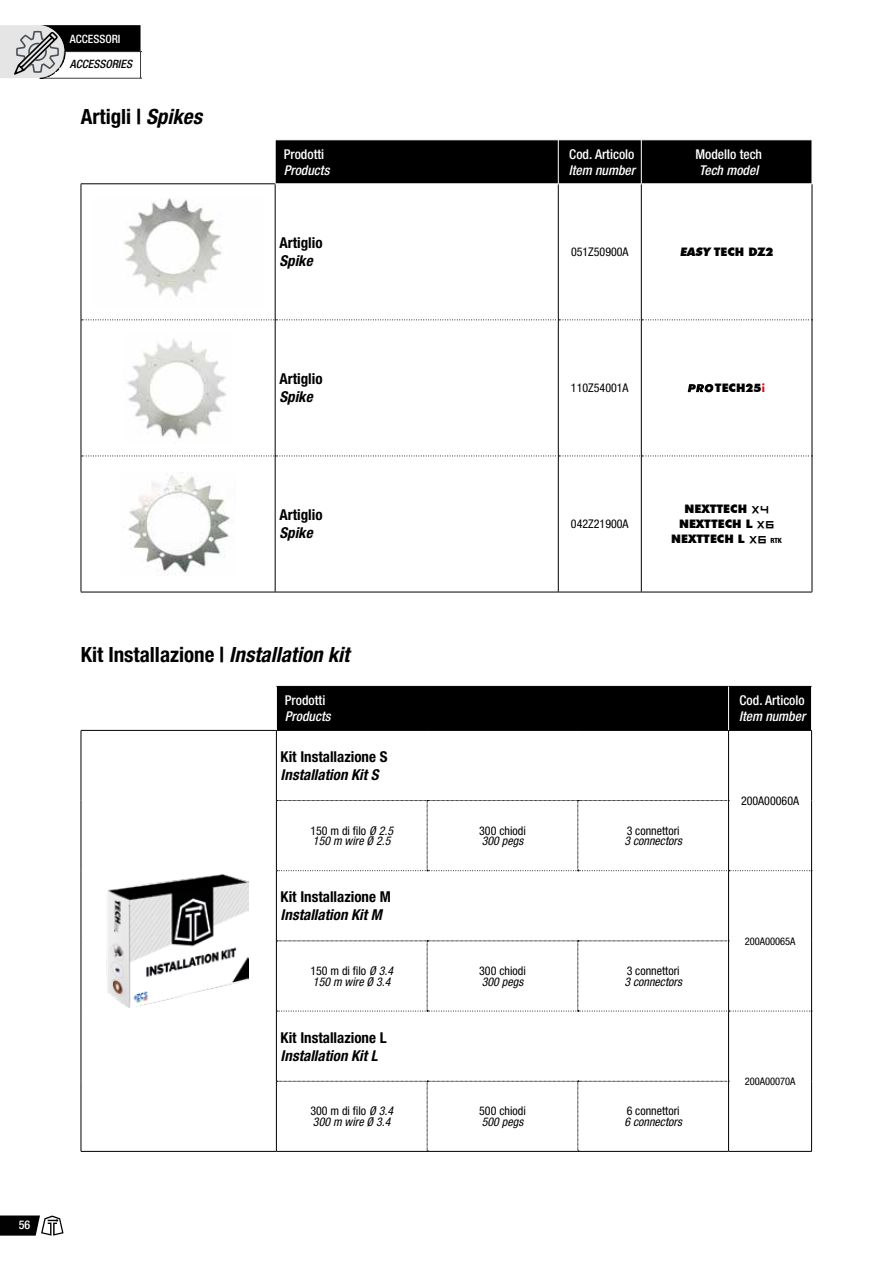
<style>
.page{position:relative;width:893px;height:1263px;background:#fff}
.page>*{position:absolute;margin:0;border:0;box-sizing:border-box;transform-origin:0 0}
.t1{font:700 condensed 21px "Helvetica Neue LT Pro";color:#000}
.t2{font:700 condensed 15px "Helvetica Neue LT Pro";color:#000}
.t3{font:italic 700 condensed 15px "Helvetica Neue LT Pro";color:#000}
.t4{font:500 condensed 13.5px "Helvetica Neue LT Pro";color:#fff}
.t5{font:italic 500 condensed 13.5px "Helvetica Neue LT Pro";color:#fff}
.t6{font:italic condensed 12px/10.5px "Helvetica Neue LT Pro";color:#000}
.t7{font:condensed 12px "Helvetica Neue LT Pro";color:#000}
.t8{font:500 condensed 12px "Helvetica Neue LT Std";color:#fff}
.t9{font:900 11.7px/15px "Futura BT";color:#000;text-align:center}
.t10{font:italic 500 condensed 11.55px "Helvetica Neue LT Std";color:#000}
.t11{font:500 condensed 11.55px "Helvetica Neue LT Std";color:#fff}
.t12{font:condensed 10.5px "Helvetica Neue LT Pro";color:#000}
.s1{font-style:italic}
.s2{font-style:normal}
.s3{font-family:"Futura LT";font-weight:700;font-size:10.8px;color:#e30613}
.s4{font-family:"Android 101";font-weight:400}
.s5{font-family:"Helvetica Neue LT Pro";font-weight:800;font-stretch:condensed;font-size:7.2px}
</style>
<div class="page">
<div style="left:276px;top:141px;width:536px;height:42px;background:#000"></div>
<hr style="left:275px;top:456px;width:1px;height:136px;background:#000">
<hr style="left:275px;top:320px;width:1px;height:136px;background:#000">
<hr style="left:275px;top:184px;width:1px;height:135px;background:#000">
<hr style="left:558px;top:456px;width:1px;height:136px;background:#000">
<hr style="left:641px;top:456px;width:1px;height:136px;background:#000">
<hr style="left:812px;top:456px;width:1px;height:136px;background:#000">
<hr style="left:558px;top:320px;width:1px;height:136px;background:#000">
<hr style="left:641px;top:320px;width:1px;height:136px;background:#000">
<hr style="left:812px;top:320px;width:1px;height:136px;background:#000">
<hr style="left:558px;top:184px;width:1px;height:135px;background:#000">
<hr style="left:641px;top:184px;width:1px;height:135px;background:#000">
<hr style="left:812px;top:184px;width:1px;height:136px;background:#000">
<hr style="left:81px;top:184px;width:1px;height:136px;background:#000">
<hr style="left:81px;top:320px;width:1px;height:136px;background:#000">
<hr style="left:81px;top:456px;width:1px;height:136px;background:#000">
<svg style="left:82px;top:319px;width:730px;height:1px"></svg>
<svg style="left:82px;top:456px;width:730px;height:1px"></svg>
<hr style="left:81px;top:592px;width:194px;height:1px;background:#000">
<hr style="left:558px;top:592px;width:83px;height:1px;background:#000">
<hr style="left:641px;top:592px;width:171px;height:1px;background:#000">
<hr style="left:275px;top:592px;width:283px;height:1px;background:#000">
<hr style="left:81px;top:183px;width:194px;height:1px;background:#000">
<hr style="left:558px;top:140px;width:1px;height:43px;background:#fff">
<hr style="left:641px;top:140px;width:1px;height:43px;background:#fff">
<img style="left:124px;top:198px;width:97px;height:99px">
<img style="left:127px;top:338px;width:100px;height:101px">
<svg style="left:688px;top:384px;width:25px;height:8px"></svg>
<img style="left:128px;top:472px;width:106px;height:103px">
<div style="left:277px;top:687px;width:534px;height:43px;background:#000"></div>
<hr style="left:276px;top:686px;width:151px;height:1px;background:#000">
<hr style="left:427px;top:686px;width:151px;height:1px;background:#000">
<hr style="left:578px;top:686px;width:151px;height:1px;background:#000">
<hr style="left:729px;top:686px;width:83px;height:1px;background:#000">
<hr style="left:728px;top:731px;width:1px;height:69px;background:#000">
<hr style="left:728px;top:871px;width:1px;height:70px;background:#000">
<hr style="left:728px;top:1011px;width:1px;height:70px;background:#000">
<hr style="left:811px;top:731px;width:1px;height:69px;background:#000">
<hr style="left:811px;top:871px;width:1px;height:70px;background:#000">
<hr style="left:811px;top:1011px;width:1px;height:70px;background:#000">
<hr style="left:811px;top:1081px;width:1px;height:70px;background:#000">
<hr style="left:276px;top:731px;width:1px;height:69px;background:#000">
<hr style="left:276px;top:800px;width:1px;height:71px;background:#000">
<hr style="left:276px;top:871px;width:1px;height:70px;background:#000">
<hr style="left:276px;top:941px;width:1px;height:70px;background:#000">
<hr style="left:276px;top:1011px;width:1px;height:70px;background:#000">
<hr style="left:276px;top:1081px;width:1px;height:70px;background:#000">
<hr style="left:81px;top:731px;width:1px;height:69px;background:#000">
<hr style="left:81px;top:800px;width:1px;height:71px;background:#000">
<hr style="left:81px;top:871px;width:1px;height:70px;background:#000">
<hr style="left:81px;top:941px;width:1px;height:70px;background:#000">
<hr style="left:81px;top:1011px;width:1px;height:70px;background:#000">
<hr style="left:81px;top:1081px;width:1px;height:70px;background:#000">
<hr style="left:81px;top:730px;width:195px;height:1px;background:#000">
<hr style="left:276px;top:730px;width:151px;height:1px;background:#000">
<hr style="left:427px;top:730px;width:151px;height:1px;background:#000">
<hr style="left:578px;top:730px;width:151px;height:1px;background:#000">
<hr style="left:729px;top:730px;width:83px;height:1px;background:#000">
<hr style="left:81px;top:1151px;width:195px;height:1px;background:#000">
<hr style="left:729px;top:1151px;width:83px;height:1px;background:#000">
<hr style="left:276px;top:1151px;width:151px;height:1px;background:#000">
<hr style="left:427px;top:1151px;width:151px;height:1px;background:#000">
<hr style="left:578px;top:1151px;width:151px;height:1px;background:#000">
<svg style="left:277px;top:800px;width:535px;height:71px"></svg>
<svg style="left:277px;top:941px;width:535px;height:71px"></svg>
<svg style="left:277px;top:1081px;width:452px;height:70px"></svg>
<hr style="left:728px;top:687px;width:1px;height:43px;background:#fff">
<img style="left:106px;top:874px;width:143px;height:133px">
<svg style="left:0;top:25px;width:142px;height:54px"></svg>
<svg style="left:0;top:1215px;width:64px;height:20px"></svg>
<p class="t11" style="left:70px;top:32px;width:52px">ACCESSORI</p>
<p class="t10" style="left:70px;top:57px;width:64px">ACCESSORIES</p>
<h1 class="t1" style="left:81px;top:104px;width:123px">Artigli | <span class="s1">Spikes</span></h1>
<p class="t4" style="left:284px;top:146px;width:42px">Prodotti</p>
<p class="t5" style="left:284px;top:162px;width:47px">Products</p>
<p class="t2" style="left:279px;top:234px;width:45px">Artiglio</p>
<p class="t3" style="left:279px;top:252px;width:35px">Spike</p>
<p class="t2" style="left:279px;top:370px;width:45px">Artiglio</p>
<p class="t3" style="left:279px;top:388px;width:35px">Spike</p>
<p class="t2" style="left:279px;top:506px;width:45px">Artiglio</p>
<p class="t3" style="left:279px;top:524px;width:35px">Spike</p>
<p class="t8" style="left:19px;top:1217px;width:13px">56</p>
<h1 class="t1" style="left:81px;top:642px;width:270px">Kit Installazione | <span class="s1">Installation kit</span></h1>
<p class="t4" style="left:285px;top:692px;width:42px">Prodotti</p>
<p class="t5" style="left:285px;top:708px;width:47px">Products</p>
<p class="t2" style="left:281px;top:747px;width:108px">Kit Installazione S</p>
<p class="t3" style="left:281px;top:765px;width:99px">Installation Kit S</p>
<p class="t6" style="left:310px;top:825px;width:84px"><span class="s2">150 m di filo</span> Ø 2.5<br>150 m wire Ø 2.5</p>
<p class="t7" style="left:479px;top:823px;width:48px">300 chiodi</p>
<p class="t6" style="left:482px;top:836px;width:43px">300 pegs</p>
<p class="t2" style="left:281px;top:888px;width:112px">Kit Installazione M</p>
<p class="t3" style="left:281px;top:906px;width:103px">Installation Kit M</p>
<p class="t6" style="left:310px;top:966px;width:84px"><span class="s2">150 m di filo</span> Ø 3.4<br>150 m wire Ø 3.4</p>
<p class="t7" style="left:479px;top:964px;width:48px">300 chiodi</p>
<p class="t6" style="left:482px;top:976px;width:43px">300 pegs</p>
<p class="t2" style="left:281px;top:1028px;width:107px">Kit Installazione L</p>
<p class="t3" style="left:281px;top:1046px;width:99px">Installation Kit L</p>
<p class="t6" style="left:310px;top:1106px;width:84px"><span class="s2">300 m di filo</span> Ø 3.4<br>300 m wire Ø 3.4</p>
<p class="t7" style="left:479px;top:1104px;width:48px">500 chiodi</p>
<p class="t6" style="left:482px;top:1116px;width:43px">500 pegs</p>
<p class="t4" style="left:569px;top:146px;width:67px">Cod. Articolo</p>
<p class="t5" style="left:569px;top:162px;width:68px">Item number</p>
<p class="t4" style="left:695px;top:146px;width:68px">Modello tech</p>
<p class="t5" style="left:699px;top:162px;width:61px">Tech model</p>
<p class="t7" style="left:571px;top:245px;width:59px">051Z50900A</p>
<p class="t9" style="left:680px;top:245px;width:95px">EASY TECH DZ2</p>
<p class="t7" style="left:571px;top:381px;width:59px">110Z54001A</p>
<p class="t9" style="left:715px;top:381px;width:51px">TECH25<span class="s3">i</span></p>
<p class="t7" style="left:571px;top:517px;width:59px">042Z21900A</p>
<p class="t9" style="left:671px;top:502px;width:112px">NEXTTECH <span class="s4">X4<br></span>NEXTTECH L <span class="s4">X6<br></span>NEXTTECH L <span class="s4">X6</span> <span class="s5">RTK</span></p>
<p class="t4" style="left:740px;top:692px;width:67px">Cod. Articolo</p>
<p class="t5" style="left:739px;top:708px;width:68px">Item number</p>
<p class="t7" style="left:741px;top:794px;width:60px">200A00060A</p>
<p class="t7" style="left:627px;top:823px;width:55px">3 connettori</p>
<p class="t6" style="left:624px;top:836px;width:59px">3 connectors</p>
<p class="t7" style="left:627px;top:964px;width:55px">3 connettori</p>
<p class="t6" style="left:624px;top:976px;width:59px">3 connectors</p>
<p class="t7" style="left:627px;top:1104px;width:55px">6 connettori</p>
<p class="t6" style="left:624px;top:1116px;width:59px">6 connectors</p>
<p class="t12" style="left:745px;top:935px;width:52px">200A00065A</p>
<p class="t12" style="left:745px;top:1075px;width:52px">200A00070A</p>
</div>
